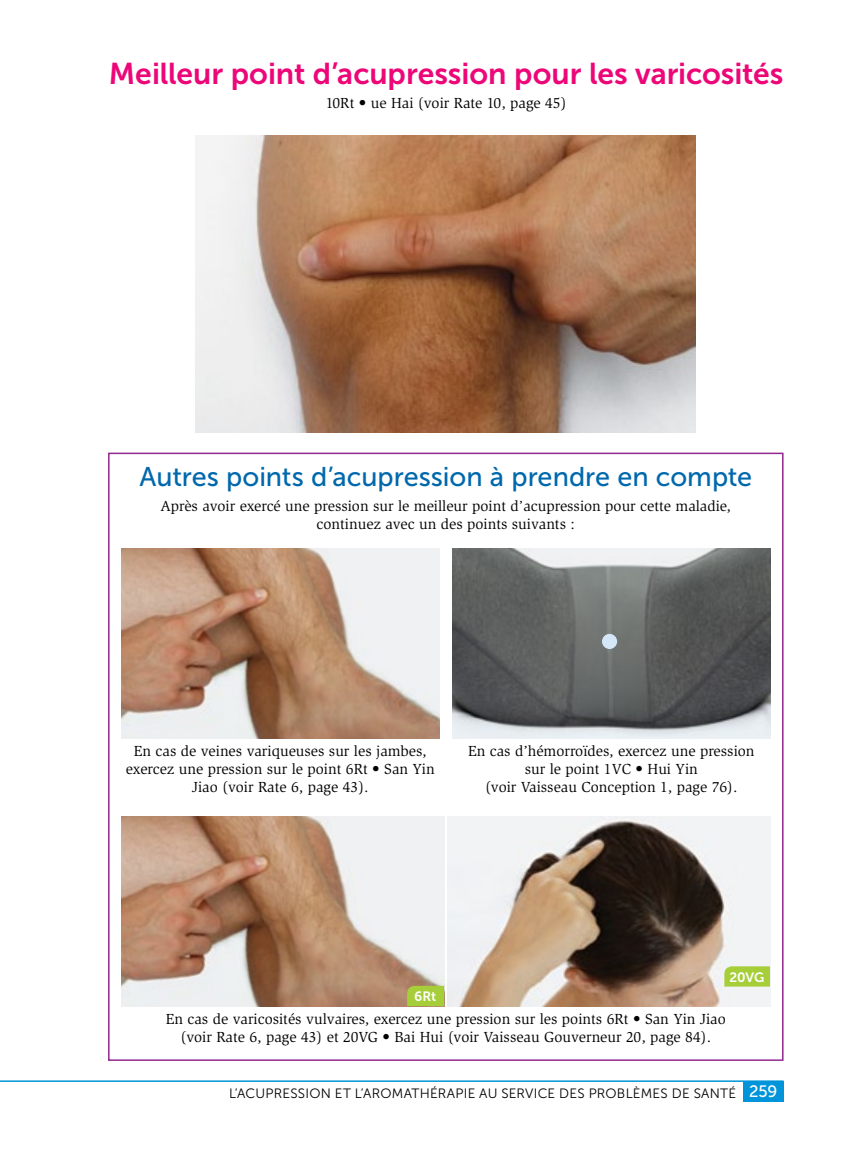
<style>
.page{position:relative;width:851px;height:1149px;background:#fff}
.page>*{position:absolute;margin:0;border:0;box-sizing:border-box;transform-origin:0 0}
.t1{font:30px "Museo Sans 700";color:#ed0677}
.t2{font:27px "Museo Sans 500";color:#0068ac}
.t3{font:15px/18px "Slimbach Std";color:#000;text-align:center}
.t4{font:13.5px "Museo Sans 300";letter-spacing:.02em;color:#000}
.t5{font:13.5px "Museo Sans 700";letter-spacing:-.005em;color:#fff}
.s1{font-family:"Museo Sans 500";font-size:16.5px;color:#fff}
</style>
<div class="page">
<div style="left:742px;top:1080px;width:41px;height:21px;background:#0095da"></div>
<hr style="left:0;top:1080px;width:783px;height:1px;background:#0095da">
<img style="left:196px;top:135px;width:499px;height:297px">
<img style="left:122px;top:549px;width:317px;height:189px">
<img style="left:122px;top:816px;width:322px;height:189px">
<img style="left:452px;top:549px;width:318px;height:189px">
<div style="left:602px;top:633px;width:15px;height:15px;background:#d4e7f7;border-radius:50%"></div>
<svg style="left:407px;top:985px;width:37px;height:20px"></svg>
<img style="left:447px;top:816px;width:323px;height:189px">
<svg style="left:724px;top:966px;width:46px;height:20px"></svg>
<h1 class="t1" style="left:109px;top:56px;width:675px">Meilleur point d’acupression pour les varicosités</h1>
<p class="t3" style="left:326px;top:94px;width:242px">10Rt • ue Hai (voir Rate 10, page 45)</p>
<h2 class="t2" style="left:139px;top:462px;width:614px">Autres points d’acupression à prendre en compte</h2>
<p class="t3" style="left:160px;top:497px;width:572px">Après avoir exercé une pression sur le meilleur point d’acupression pour cette maladie, continuez avec un des points suivants :</p>
<p class="t3" style="left:126px;top:741px;width:310px">En cas de veines variqueuses sur les jambes, exercez une pression sur le point 6Rt • San Yin<br>Jiao (voir Rate 6, page 43).</p>
<p class="t3" style="left:468px;top:741px;width:288px">En cas d’hémorroïdes, exercez une pression sur le point 1VC • Hui Yin<br>(voir Vaisseau Conception 1, page 76).</p>
<p class="t5" style="left:414px;top:988px;width:24px">6Rt</p>
<p class="t5" style="left:729px;top:969px;width:37px">20VG</p>
<p class="t3" style="left:166px;top:1009px;width:561px">En cas de varicosités vulvaires, exercez une pression sur les points 6Rt • San Yin Jiao (voir Rate 6, page 43) et 20VG • Bai Hui (voir Vaisseau Gouverneur 20, page 84).</p>
<p class="t4" style="left:229px;top:1085px;width:550px">L’ACUPRESSION ET L’AROMATHÉRAPIE AU SERVICE DES PROBLÈMES DE SANTÉ <span class="s1">259</span></p>
</div>
